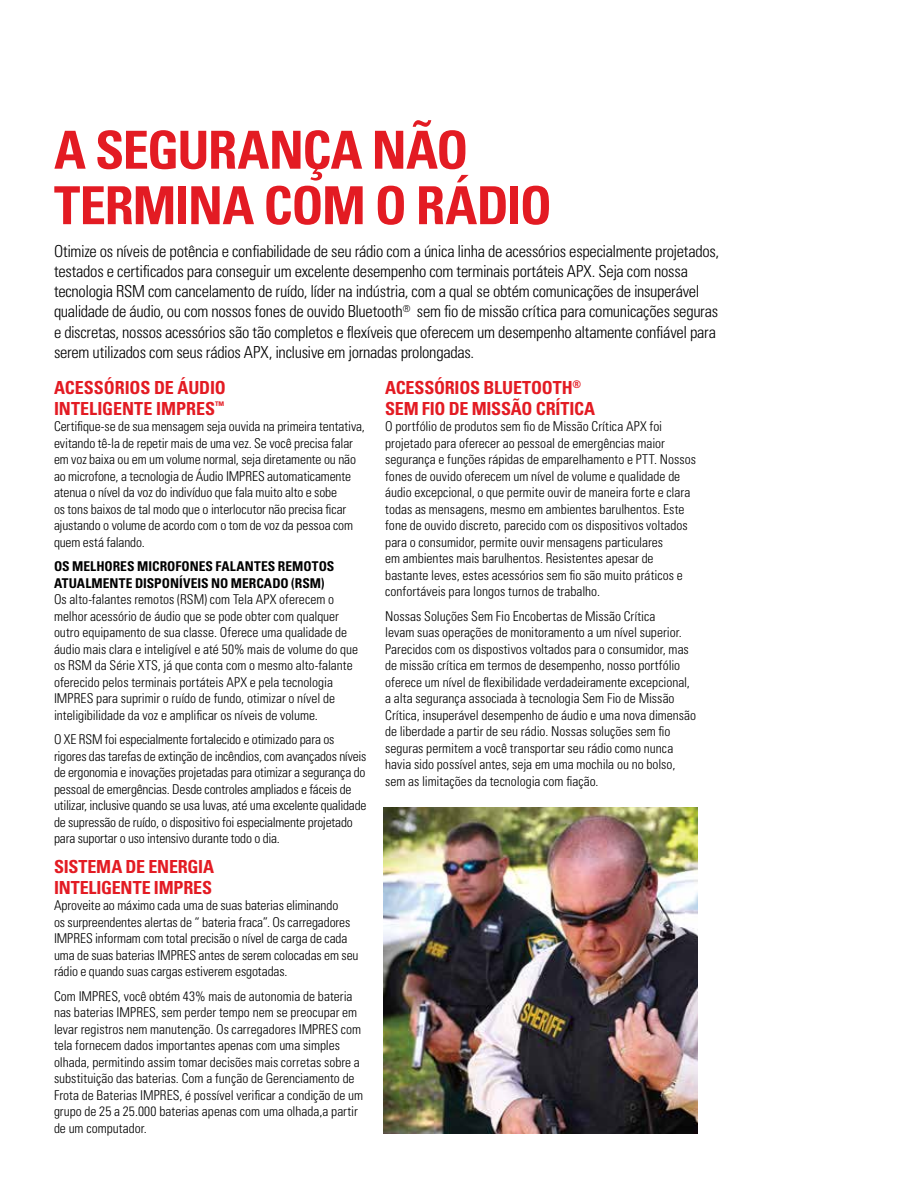
<style>
.page{position:relative;width:918px;height:1188px;background:#fff}
.page>*{position:absolute;margin:0;border:0;box-sizing:border-box;transform-origin:0 0}
.t1{font:700 condensed 52.5px/55.5px "Univers LT Std";letter-spacing:-.025em;color:#e31b23}
.t2{font:700 condensed 18px/21px "Univers LT Std";letter-spacing:-.01em;color:#e31b23}
.t3{font:300 condensed 16.5px/20.2px "Univers LT Std";letter-spacing:-.02em;color:#000}
.t4{font:300 condensed 13.5px/16.5px "Univers LT Std";color:#000}
.t5{font:700 condensed 13.5px/16.5px "Univers LT Std";color:#000}
</style>
<div class="page">
<img style="left:384px;top:808px;width:314px;height:326px">
<h1 class="t1" style="left:54px;top:122px;width:499px">A SEGURANÇA NÃO<br>TERMINA COM O RÁDIO</h1>
<p class="t3" style="left:54px;top:241px;width:667px">Otimize os níveis de potência e confiabilidade de seu rádio com a única linha de acessórios especialmente projetados, testados e certificados para conseguir um excelente desempenho com terminais portáteis APX. Seja com nossa tecnologia RSM com cancelamento de ruído, líder na indústria, com a qual se obtém comunicações de insuperável qualidade de áudio, ou com nossos fones de ouvido Bluetooth<sup>®</sup> sem fio de missão crítica para comunicações seguras e discretas, nossos acessórios são tão completos e flexíveis que oferecem um desempenho altamente confiável para serem utilizados com seus rádios APX, inclusive em jornadas prolongadas.</p>
<h2 class="t2" style="left:54px;top:377px;width:173px">ACESSÓRIOS DE ÁUDIO<br>INTELIGENTE IMPRES<sup>™</sup></h2>
<p class="t4" style="left:54px;top:418px;width:312px">Certifique-se de sua mensagem seja ouvida na primeira tentativa, evitando tê-la de repetir mais de uma vez. Se você precisa falar em voz baixa ou em um volume normal, seja diretamente ou não ao microfone, a tecnologia de Áudio IMPRES automaticamente atenua o nível da voz do indivíduo que fala muito alto e sobe<br>os tons baixos de tal modo que o interlocutor não precisa ficar ajustando o volume de acordo com o tom de voz da pessoa com quem está falando.</p>
<p class="t5" style="left:54px;top:558px;width:282px">OS MELHORES MICROFONES FALANTES REMOTOS<br>ATUALMENTE DISPONÍVEIS NO MERCADO (RSM)</p>
<p class="t4" style="left:54px;top:591px;width:306px">Os alto-falantes remotos (RSM) com Tela APX oferecem o melhor acessório de áudio que se pode obter com qualquer outro equipamento de sua classe. Oferece uma qualidade de áudio mais clara e inteligível e até 50% mais de volume do que os RSM da Série XTS, já que conta com o mesmo alto-falante oferecido pelos terminais portáteis APX e pela tecnologia IMPRES para suprimir o ruído de fundo, otimizar o nível de inteligibilidade da voz e amplificar os níveis de volume.</p>
<p class="t4" style="left:54px;top:731px;width:314px">O XE RSM foi especialmente fortalecido e otimizado para os rigores das tarefas de extinção de incêndios, com avançados níveis de ergonomia e inovações projetadas para otimizar a segurança do pessoal de emergências. Desde controles ampliados e fáceis de utilizar, inclusive quando se usa luvas, até uma excelente qualidade de supressão de ruído, o dispositivo foi especialmente projetado para suportar o uso intensivo durante todo o dia.</p>
<h2 class="t2" style="left:54px;top:856px;width:162px">SISTEMA DE ENERGIA<br>INTELIGENTE IMPRES</h2>
<p class="t4" style="left:54px;top:897px;width:306px">Aproveite ao máximo cada uma de suas baterias eliminando<br>os surpreendentes alertas de “ bateria fraca”. Os carregadores IMPRES informam com total precisão o nível de carga de cada uma de suas baterias IMPRES antes de serem colocadas em seu rádio e quando suas cargas estiverem esgotadas.</p>
<p class="t4" style="left:54px;top:988px;width:311px">Com IMPRES, você obtém 43% mais de autonomia de bateria nas baterias IMPRES, sem perder tempo nem se preocupar em levar registros nem manutenção. Os carregadores IMPRES com tela fornecem dados importantes apenas com uma simples olhada, permitindo assim tomar decisões mais corretas sobre a substituição das baterias. Com a função de Gerenciamento de Frota de Baterias IMPRES, é possível verificar a condição de um grupo de 25 a 25.000 baterias apenas com uma olhada,a partir de um computador.</p>
<h2 class="t2" style="left:385px;top:377px;width:211px">ACESSÓRIOS BLUETOOTH<sup>®<br></sup>SEM FIO DE MISSÃO CRÍTICA</h2>
<p class="t4" style="left:385px;top:418px;width:312px">O portfólio de produtos sem fio de Missão Crítica APX foi projetado para oferecer ao pessoal de emergências maior segurança e funções rápidas de emparelhamento e PTT. Nossos fones de ouvido oferecem um nível de volume e qualidade de áudio excepcional, o que permite ouvir de maneira forte e clara todas as mensagens, mesmo em ambientes barulhentos. Este fone de ouvido discreto, parecido com os dispositivos voltados para o consumidor, permite ouvir mensagens particulares<br>em ambientes mais barulhentos. Resistentes apesar de bastante leves, estes acessórios sem fio são muito práticos e confortáveis para longos turnos de trabalho.</p>
<p class="t4" style="left:385px;top:608px;width:313px">Nossas Soluções Sem Fio Encobertas de Missão Crítica<br>levam suas operações de monitoramento a um nível superior.<br>Parecidos com os dispostivos voltados para o consumidor, mas de missão crítica em termos de desempenho, nosso portfólio oferece um nível de flexibilidade verdadeiramente excepcional, a alta segurança associada à tecnologia Sem Fio de Missão Crítica, insuperável desempenho de áudio e uma nova dimensão de liberdade a partir de seu rádio. Nossas soluções sem fio seguras permitem a você transportar seu rádio como nunca havia sido possível antes, seja em uma mochila ou no bolso, sem as limitações da tecnologia com fiação.</p>
</div>
